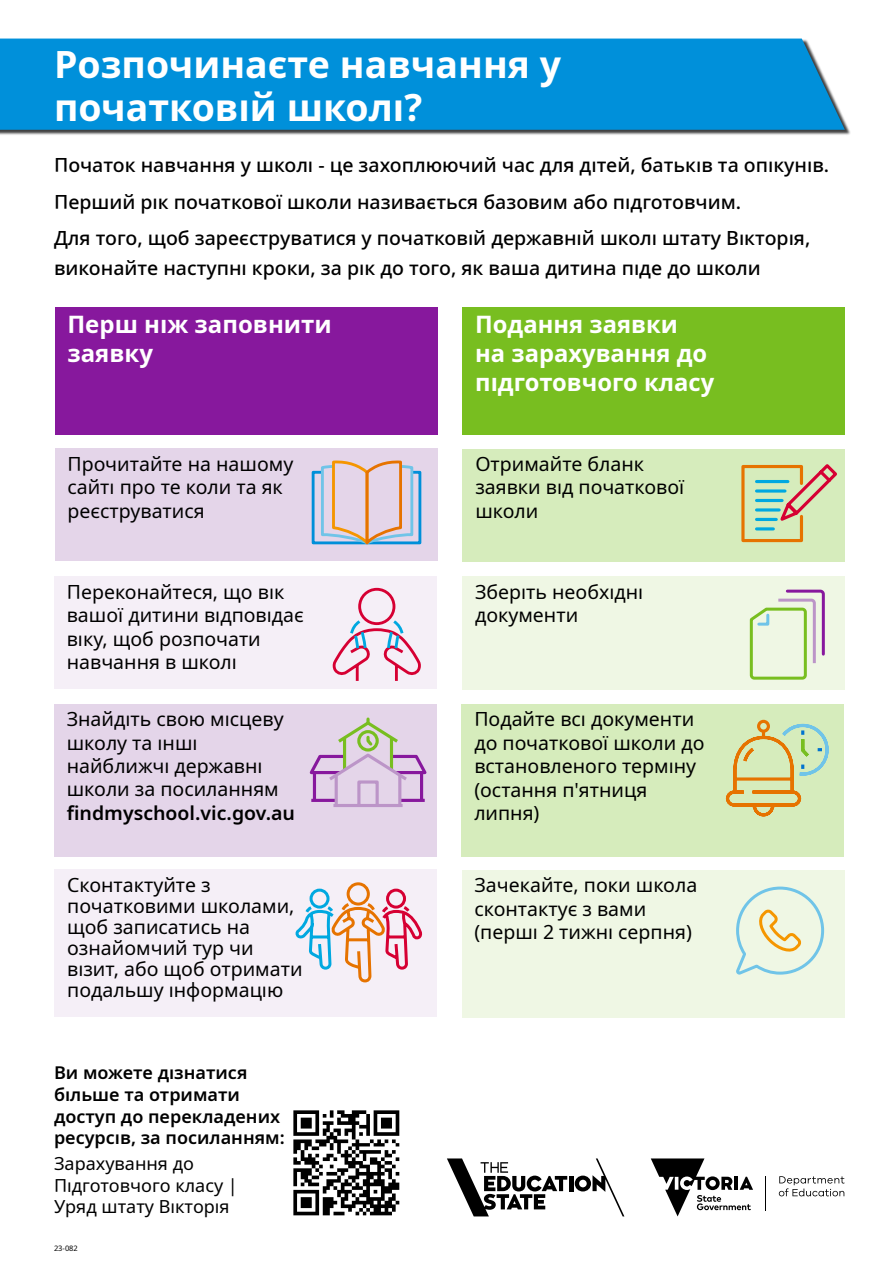
<style>
.page{position:relative;width:893px;height:1263px;background:#fff}
.page>*{position:absolute;margin:0;border:0;box-sizing:border-box;transform-origin:0 0}
.t1{font:700 37.5px/43.5px "Noto Sans";color:#fff}
.t2{font:700 24px/28.8px "Noto Sans";color:#fff}
.t3{font:19.5px/23.4px "Noto Sans";color:#000}
.t4{font:500 19.5px/30px "Noto Sans";color:#000}
.t5{font:600 18px/21.6px "Noto Sans";color:#000}
.t6{font:18px/21.6px "Noto Sans";color:#000}
.t7{font:7.5px "Noto Sans";color:#000}
.s1{font-weight:600}
</style>
<div class="page">
<div style="left:55px;top:307px;width:382px;height:128px;background:#87189d"></div>
<div style="left:462px;top:308px;width:383px;height:127px;background:#78be20"></div>
<div style="left:0;top:40px;width:851px;height:96px;background:#000;opacity:.75"></div>
<div style="left:0;top:39px;width:845px;height:91px;background:#0090da"></div>
<hr style="left:569px;top:1176px;width:4px;height:15px;background:#000">
<svg style="left:575px;top:1158px;width:49px;height:58px"></svg>
<svg style="left:447px;top:1158px;width:120px;height:58px"></svg>
<hr style="left:765px;top:1176px;width:1px;height:34px;background:#000">
<svg style="left:651px;top:1158px;width:102px;height:58px"></svg>
<svg style="left:779px;top:1176px;width:65px;height:20px"></svg>
<div style="left:54px;top:870px;width:383px;height:147px;background:#f5eff7"></div>
<div style="left:462px;top:870px;width:382px;height:147px;background:#eff7e4"></div>
<svg style="left:736px;top:886px;width:89px;height:89px"></svg>
<div style="left:54px;top:704px;width:383px;height:153px;background:#e4d5e9"></div>
<svg style="left:292px;top:719px;width:138px;height:264px"></svg>
<div style="left:462px;top:704px;width:382px;height:153px;background:#d6ecbc"></div>
<svg style="left:725px;top:719px;width:104px;height:98px"></svg>
<div style="left:462px;top:576px;width:383px;height:114px;background:#eff7e4"></div>
<svg style="left:749px;top:589px;width:76px;height:91px"></svg>
<div style="left:54px;top:576px;width:383px;height:113px;background:#f5eff7"></div>
<svg style="left:332px;top:587px;width:89px;height:94px"></svg>
<div style="left:55px;top:448px;width:382px;height:113px;background:#e4d5e9"></div>
<svg style="left:311px;top:460px;width:111px;height:85px"></svg>
<div style="left:463px;top:449px;width:382px;height:113px;background:#d6ecbc"></div>
<svg style="left:741px;top:464px;width:96px;height:79px"></svg>
<img style="left:293px;top:1110px;width:107px;height:106px">
<p class="t1" style="left:54px;top:43px;width:509px">Розпочинаєте навчання у початковій школі?</p>
<p class="t4" style="left:54px;top:151px;width:777px">Початок навчання у школі - це захоплюючий час для дітей, батьків та опікунів.</p>
<p class="t4" style="left:54px;top:187px;width:689px">Перший рік початкової школи називається базовим або підготовчим.</p>
<p class="t4" style="left:54px;top:223px;width:758px">Для того, щоб зареєструватися у початковій державній школі штату Вікторія, виконайте наступні кроки, за рік до того, як ваша дитина піде до школи</p>
<p class="t2" style="left:67px;top:310px;width:266px">Перш ніж заповнити заявку</p>
<p class="t2" style="left:475px;top:311px;width:241px">Подання заявки<br>на зарахування до підготовчого класу</p>
<p class="t3" style="left:67px;top:453px;width:227px">Прочитайте на нашому сайті про те коли та як реєструватися</p>
<p class="t3" style="left:475px;top:453px;width:210px">Отримайте бланк заявки від початкової школи</p>
<p class="t3" style="left:67px;top:581px;width:239px">Переконайтеся, що вік вашої дитини відповідає віку, щоб розпочати навчання в школі</p>
<p class="t3" style="left:67px;top:708px;width:218px">Знайдіть свою місцеву</p>
<p class="t3" style="left:67px;top:731px;width:132px">школу та інші</p>
<p class="t3" style="left:67px;top:755px;width:230px">найближчі державні школи за посиланням <span class="s1">findmyschool.vic.gov.au</span></p>
<p class="t3" style="left:475px;top:580px;width:170px">Зберіть необхідні документи</p>
<p class="t3" style="left:474px;top:708px;width:232px">Подайте всі документи до початкової школи до встановленого терміну (остання п'ятниця липня)</p>
<p class="t3" style="left:67px;top:875px;width:237px;line-height:21px">Сконтактуйте з початковими школами, щоб записатись на ознайомчий тур чи візит, або щоб отримати подальшу інформацію</p>
<p class="t3" style="left:474px;top:874px;width:224px">Зачекайте, поки школа сконтактує з вами (перші 2 тижні серпня)</p>
<p class="t5" style="left:54px;top:1062px;width:232px">Ви можете дізнатися більше та отримати доступ до перекладених ресурсів, за посиланням:</p>
<p class="t6" style="left:54px;top:1153px;width:142px">Зарахування до</p>
<p class="t6" style="left:54px;top:1175px;width:185px">Підготовчого класу |<br>Уряд штату Вікторія</p>
<p class="t7" style="left:54px;top:1243px;width:25px">23-082</p>
</div>
